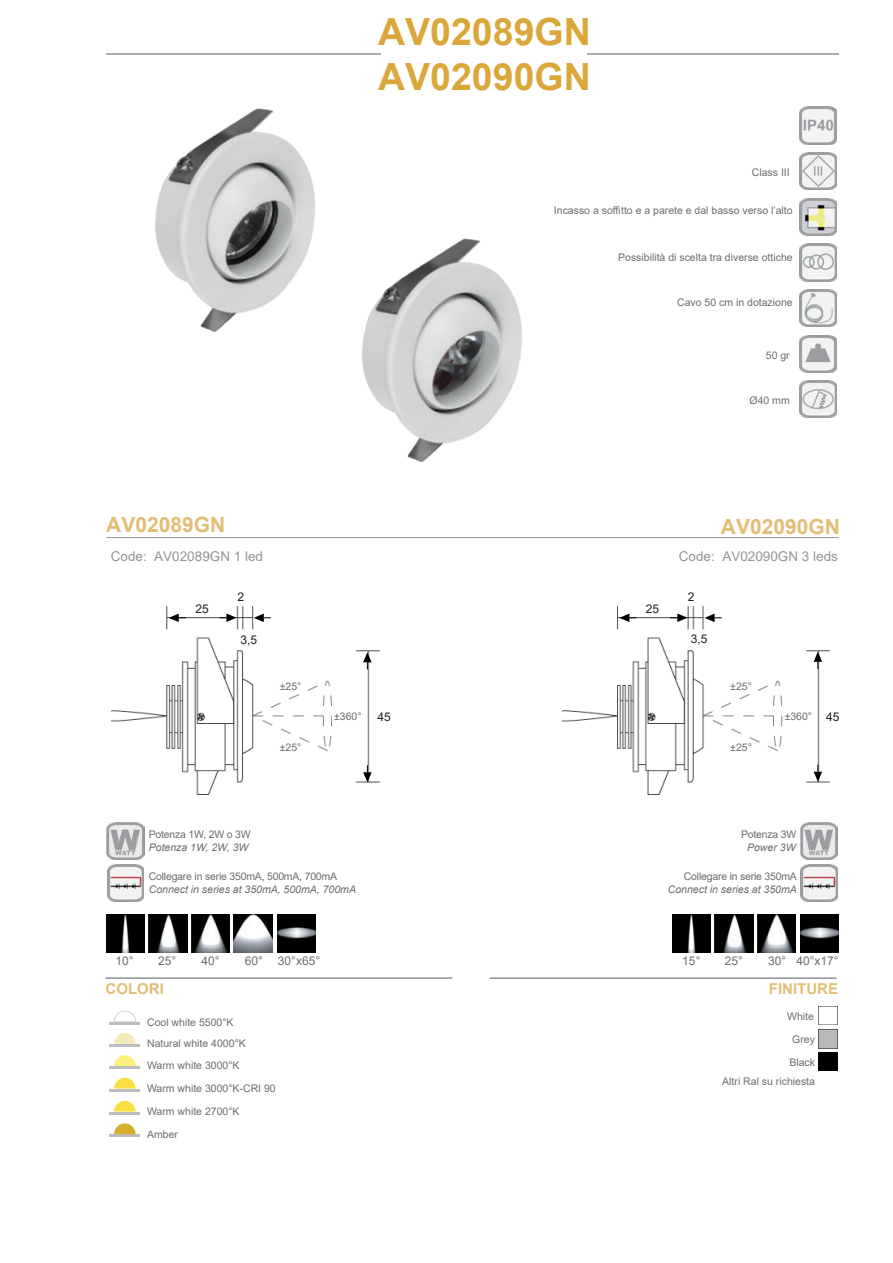
<style>
.page{position:relative;width:893px;height:1263px;background:#fff}
.page>*{position:absolute;margin:0;border:0;box-sizing:border-box;transform-origin:0 0}
.t1{font:700 37.5px/45px "Arial";color:#daa73b}
.t2{font:700 21px "Arial";color:#e4bd75}
.t3{font:700 15px "Arial";color:#e4bd75}
.t4{font:13.5px "Arial";color:#939598}
.t5{font:12px "Arial";color:#6c6d70}
.t6{font:12px "Arial";color:#231f20}
.t7{font:10.5px/21.6px "Arial";color:#6c6d70}
.t8{font:10.5px "Arial";letter-spacing:-.02em;color:#6c6d70}
.t9{font:italic 10.5px "Arial";color:#6c6d70}
.t10{font:10.5px "Arial";color:#6d6d70}
</style>
<div class="page">
<hr style="left:106px;top:53px;width:733px;height:2px;background:#6c6d70">
<div style="left:381px;top:35px;width:205px;height:41px;background:#fff"></div>
<img style="left:800px;top:107px;width:36px;height:37px">
<img style="left:800px;top:153px;width:36px;height:37px">
<img style="left:800px;top:198px;width:36px;height:37px">
<img style="left:800px;top:244px;width:36px;height:37px">
<img style="left:800px;top:289px;width:36px;height:38px">
<img style="left:800px;top:335px;width:36px;height:37px">
<img style="left:800px;top:381px;width:36px;height:37px">
<hr style="left:105px;top:977px;width:347px;height:2px;background:#6c6d70">
<hr style="left:490px;top:977px;width:347px;height:2px;background:#6c6d70">
<img style="left:672px;top:915px;width:38px;height:38px">
<img style="left:106px;top:915px;width:39px;height:38px">
<img style="left:715px;top:914px;width:38px;height:38px">
<img style="left:149px;top:915px;width:38px;height:38px">
<img style="left:757px;top:914px;width:39px;height:39px">
<img style="left:801px;top:914px;width:38px;height:39px">
<img style="left:278px;top:914px;width:38px;height:39px">
<img style="left:191px;top:914px;width:39px;height:39px">
<img style="left:234px;top:914px;width:38px;height:39px">
<img style="left:819px;top:1052px;width:18px;height:18px">
<img style="left:362px;top:238px;width:160px;height:224px">
<img style="left:155px;top:108px;width:161px;height:224px">
<hr style="left:106px;top:537px;width:733px;height:1px;background:#939598">
<img style="left:107px;top:864px;width:37px;height:37px">
<img style="left:800px;top:864px;width:37px;height:37px">
<img style="left:107px;top:822px;width:37px;height:38px">
<img style="left:800px;top:822px;width:37px;height:38px">
<img style="left:112px;top:606px;width:267px;height:188px">
<img style="left:562px;top:606px;width:268px;height:188px">
<div style="left:333px;top:712px;width:30px;height:9px;background:#fff"></div>
<div style="left:783px;top:712px;width:31px;height:9px;background:#fff"></div>
<hr style="left:109px;top:1022px;width:31px;height:3px;background:#bcbdc0">
<hr style="left:109px;top:1044px;width:31px;height:3px;background:#bcbdc0">
<hr style="left:109px;top:1066px;width:31px;height:3px;background:#bcbdc0">
<hr style="left:109px;top:1088px;width:31px;height:3px;background:#bcbdc0">
<svg style="left:114px;top:1010px;width:22px;height:12px"></svg>
<svg style="left:114px;top:1033px;width:22px;height:11px"></svg>
<svg style="left:114px;top:1055px;width:22px;height:11px"></svg>
<svg style="left:114px;top:1078px;width:22px;height:10px"></svg>
<hr style="left:109px;top:1134px;width:31px;height:3px;background:#bcbdc0">
<hr style="left:109px;top:1111px;width:31px;height:3px;background:#bcbdc0">
<svg style="left:114px;top:1101px;width:22px;height:10px"></svg>
<svg style="left:114px;top:1123px;width:22px;height:11px"></svg>
<svg style="left:219px;top:613px;width:18px;height:9px"></svg>
<svg style="left:670px;top:613px;width:17px;height:9px"></svg>
<svg style="left:254px;top:613px;width:17px;height:9px"></svg>
<svg style="left:704px;top:613px;width:18px;height:9px"></svg>
<svg style="left:619px;top:613px;width:17px;height:9px"></svg>
<svg style="left:363px;top:765px;width:9px;height:17px"></svg>
<svg style="left:814px;top:765px;width:8px;height:17px"></svg>
<svg style="left:363px;top:652px;width:9px;height:17px"></svg>
<svg style="left:814px;top:652px;width:8px;height:17px"></svg>
<svg style="left:169px;top:613px;width:17px;height:9px"></svg>
<h1 class="t1" style="left:378px;top:9px;width:214px">AV02089GN<br>AV02090GN</h1>
<p class="t7" style="left:752px;top:162px;width:39px">Class III</p>
<p class="t7" style="left:554px;top:199px;width:240px">Incasso a soffitto e a parete e dal basso verso l’alto</p>
<p class="t7" style="left:618px;top:246px;width:176px">Possibilità di scelta tra diverse ottiche</p>
<p class="t7" style="left:677px;top:292px;width:117px">Cavo 50 cm in dotazione</p>
<p class="t7" style="left:766px;top:344px;width:25px">50 gr</p>
<p class="t7" style="left:749px;top:390px;width:42px">Ø40 mm</p>
<h2 class="t2" style="left:106px;top:510px;width:121px">AV02089GN</h2>
<h2 class="t2" style="left:721px;top:512px;width:121px">AV02090GN</h2>
<p class="t4" style="left:111px;top:547px;width:154px">Code: AV02089GN 1 led</p>
<p class="t4" style="left:679px;top:547px;width:161px">Code: AV02090GN 3 leds</p>
<p class="t6" style="left:237px;top:588px;width:8px">2</p>
<p class="t6" style="left:688px;top:588px;width:8px">2</p>
<p class="t6" style="left:241px;top:631px;width:18px">3,5</p>
<p class="t6" style="left:691px;top:630px;width:18px">3,5</p>
<p class="t6" style="left:195px;top:600px;width:15px">25</p>
<p class="t6" style="left:646px;top:600px;width:15px">25</p>
<p class="t10" style="left:280px;top:679px;width:23px">±25°</p>
<p class="t10" style="left:730px;top:679px;width:23px">±25°</p>
<p class="t10" style="left:334px;top:709px;width:29px">±360°</p>
<p class="t10" style="left:785px;top:709px;width:29px">±360°</p>
<p class="t6" style="left:377px;top:709px;width:15px">45</p>
<p class="t6" style="left:826px;top:709px;width:15px">45</p>
<p class="t10" style="left:280px;top:740px;width:23px">±25°</p>
<p class="t10" style="left:730px;top:740px;width:23px">±25°</p>
<p class="t8" style="left:149px;top:827px;width:103px">Potenza 1W, 2W o 3W</p>
<p class="t8" style="left:741px;top:827px;width:57px">Potenza 3W</p>
<p class="t9" style="left:149px;top:841px;width:101px">Potenza 1W, 2W, 3W</p>
<p class="t9" style="left:747px;top:841px;width:50px">Power 3W</p>
<p class="t8" style="left:149px;top:869px;width:190px">Collegare in serie 350mA, 500mA, 700mA</p>
<p class="t8" style="left:684px;top:869px;width:115px">Collegare in serie 350mA</p>
<p class="t9" style="left:149px;top:883px;width:209px">Connect in series at 350mA, 500mA, 700mA</p>
<p class="t9" style="left:668px;top:883px;width:130px">Connect in series at 350mA</p>
<p class="t5" style="left:116px;top:952px;width:20px">10°</p>
<p class="t5" style="left:158px;top:952px;width:20px">25°</p>
<p class="t5" style="left:202px;top:952px;width:20px">40°</p>
<p class="t5" style="left:245px;top:952px;width:77px">60° 30°x65°</p>
<p class="t5" style="left:682px;top:952px;width:20px">15°</p>
<p class="t5" style="left:725px;top:952px;width:20px">25°</p>
<p class="t5" style="left:768px;top:952px;width:72px">30° 40°x17°</p>
<h3 class="t3" style="left:106px;top:978px;width:60px">COLORI</h3>
<h3 class="t3" style="left:769px;top:978px;width:71px">FINITURE</h3>
<p class="t7" style="left:147px;top:1011px;width:100px">Cool white 5500°K<br>Natural white 4000°K<br>Warm white 3000°K</p>
<p class="t7" style="left:147px;top:1077px;width:130px;line-height:23.1px">Warm white 3000°K-CRI 90<br>Warm white 2700°K<br>Amber</p>
<p class="t7" style="left:787px;top:1005px;width:28px">White</p>
<p class="t7" style="left:789px;top:1028px;width:27px;line-height:22.8px">Grey<br>Black</p>
<p class="t7" style="left:722px;top:1070px;width:94px">Altri Ral su richiesta</p>
</div>
